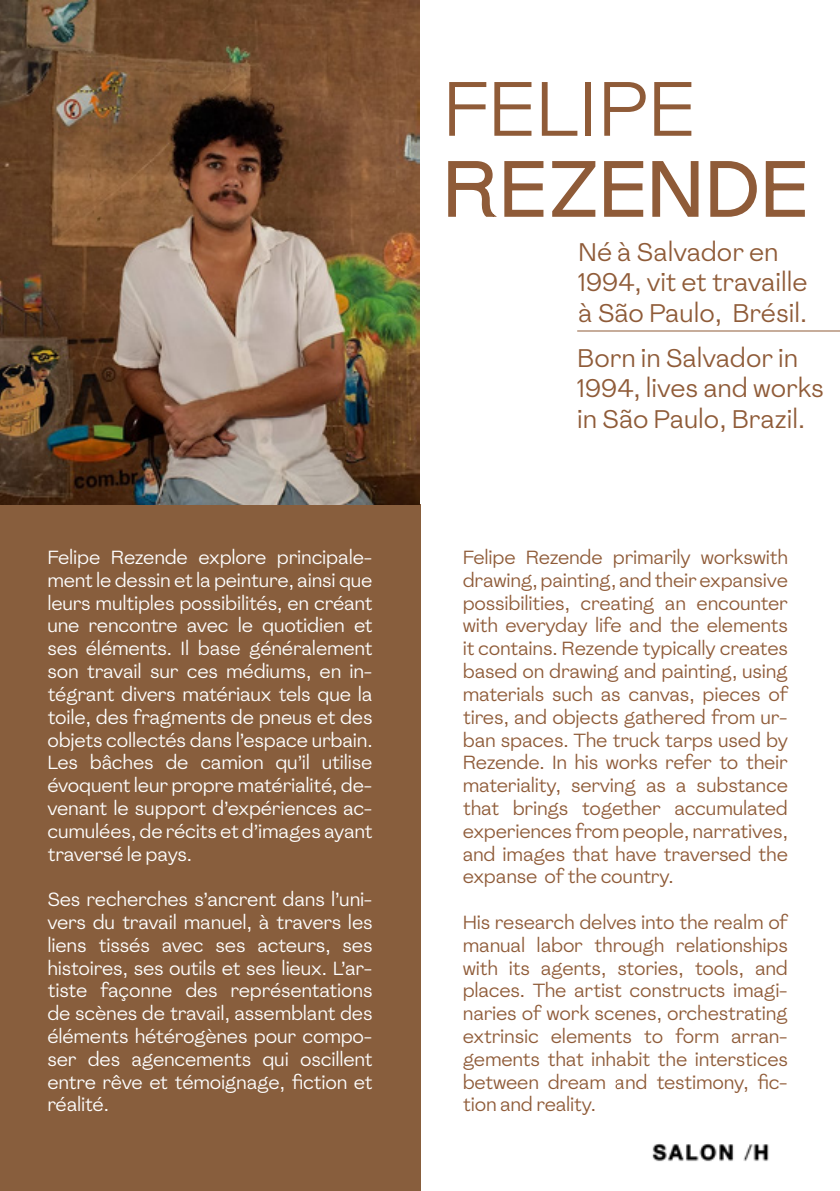
<style>
.page{position:relative;width:840px;height:1191px;background:#fff}
.page>*{position:absolute;margin:0;border:0;box-sizing:border-box;transform-origin:0 0}
.t1{font:76.8px/80px "Absans";letter-spacing:.005em;color:#8f5b38}
.t2{font:25.4px/30.6px "Absans";color:#8f5b38}
.t3{font:19px/22.8px "Absans";letter-spacing:-.01em;color:#8f5b38;text-align:justify}
.t4{font:19px/22.8px "Absans";letter-spacing:-.01em;color:#fff;text-align:justify}
.s1{color:#fff}
</style>
<div class="page">
<div style="left:0;top:505px;width:420px;height:686px;background:#885e3d"></div>
<img style="left:0;top:0;width:420px;height:505px">
<img style="left:652px;top:1143px;width:117px;height:19px">
<hr style="left:577px;top:330px;width:262px;height:1px;background:#8f5b38">
<p class="t4" style="left:47px;top:546px;width:326px">Felipe Rezende explore principale&shy;ment le dessin et la peinture, ainsi que leurs multiples possibilités, en créant une rencontre avec le quotidien et ses éléments. Il base généralement son travail sur ces médiums, en in&shy;tégrant divers matériaux tels que la toile, des fragments de pneus et des objets collectés dans l’espace urbain.<br>Les bâches de camion qu’il utilise évoquent leur propre matérialité, de&shy;venant le support d’expériences ac&shy;cumulées, de récits et d’images ayant traversé le pays.</p>
<p class="t4" style="left:47px;top:888px;width:326px">Ses recherches s’ancrent dans l’uni&shy;vers du travail manuel, à travers les liens tissés avec ses acteurs, ses histoires, ses outils et ses lieux. L’ar&shy;tiste façonne des représentations de scènes de travail, assemblant des éléments hétérogènes pour compo&shy;ser des agencements qui oscillent entre rêve et témoignage, fiction et réalité.</p>
<h1 class="t1" style="left:442px;top:69px;width:366px">FELIPE<br>REZENDE</h1>
<h2 class="t2" style="left:578px;top:236px;width:231px">Né à Salvador en<br>1994, vit et travaille à São Paulo, Brésil.</h2>
<h2 class="t2" style="left:577px;top:342px;width:259px">Born in Salvador in<br>1994, lives and works in São Paulo, Brazil.<span class="s1">zil.</span></h2>
<p class="t3" style="left:462px;top:546px;width:326px">Felipe Rezende primarily workswith drawing, painting, and their expansive possibilities, creating an encounter with everyday life and the elements it contains. Rezende typically creates based on drawing and painting, using materials such as canvas, pieces of tires, and objects gathered from ur&shy;ban spaces. The truck tarps used by Rezende. In his works refer to their materiality, serving as a substance that brings together accumulated experiences from people, narratives, and images that have traversed the expanse of the country.</p>
<p class="t3" style="left:462px;top:911px;width:326px">His research delves into the realm of manual labor through relationships with its agents, stories, tools, and places. The artist constructs imagi&shy;naries of work scenes, orchestrating extrinsic elements to form arran&shy;gements that inhabit the interstices between dream and testimony, fic&shy;tion and reality.</p>
</div>
